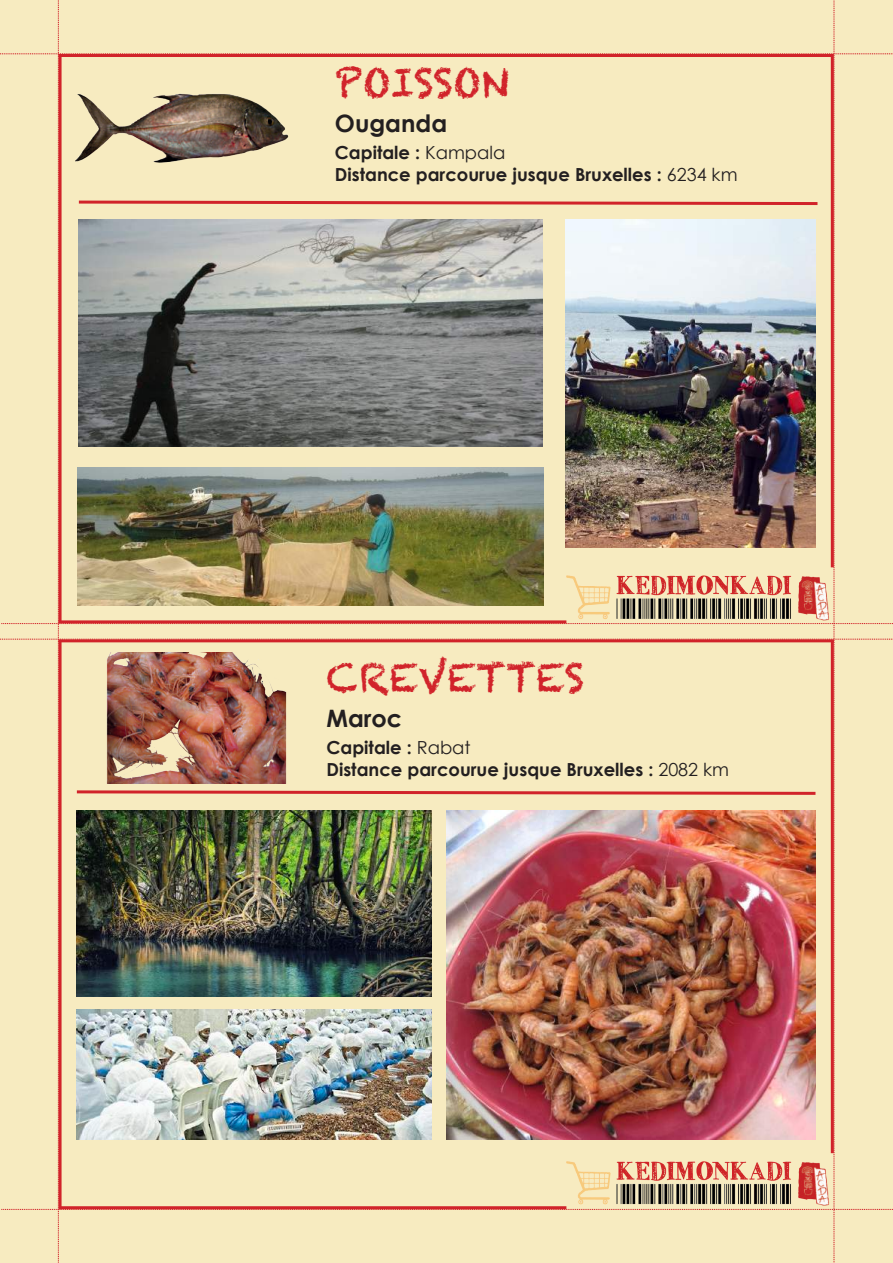
<style>
.page{position:relative;width:893px;height:1263px;background:#fff}
.page>*{position:absolute;margin:0;border:0;box-sizing:border-box;transform-origin:0 0}
.t1{font:39px "Chalkduster";color:#d1232a}
.t2{font:700 24px "Century Gothic";color:#231f20}
.t3{font:700 18px/21.6px "Century Gothic";color:#231f20}
.s1{font-weight:400}
</style>
<div class="page">
<img style="left:0;top:0;width:893px;height:1263px">
<img style="left:77px;top:811px;width:355px;height:185px">
<img style="left:446px;top:811px;width:369px;height:328px">
<img style="left:77px;top:1010px;width:355px;height:129px">
<h1 class="t1" style="left:335px;top:60px;width:175px">POISSON</h1>
<h2 class="t2" style="left:335px;top:108px;width:114px">Ouganda</h2>
<p class="t3" style="left:335px;top:142px;width:404px">Capitale : <span class="s1">Kampala<br></span>Distance parcourue jusque Bruxelles : <span class="s1">6234 km</span></p>
<h1 class="t1" style="left:326px;top:655px;width:259px">CREVETTES</h1>
<h2 class="t2" style="left:326px;top:704px;width:77px">Maroc</h2>
<p class="t3" style="left:326px;top:737px;width:404px">Capitale : <span class="s1">Rabat<br></span>Distance parcourue jusque Bruxelles : <span class="s1">2082 km</span></p>
</div>
